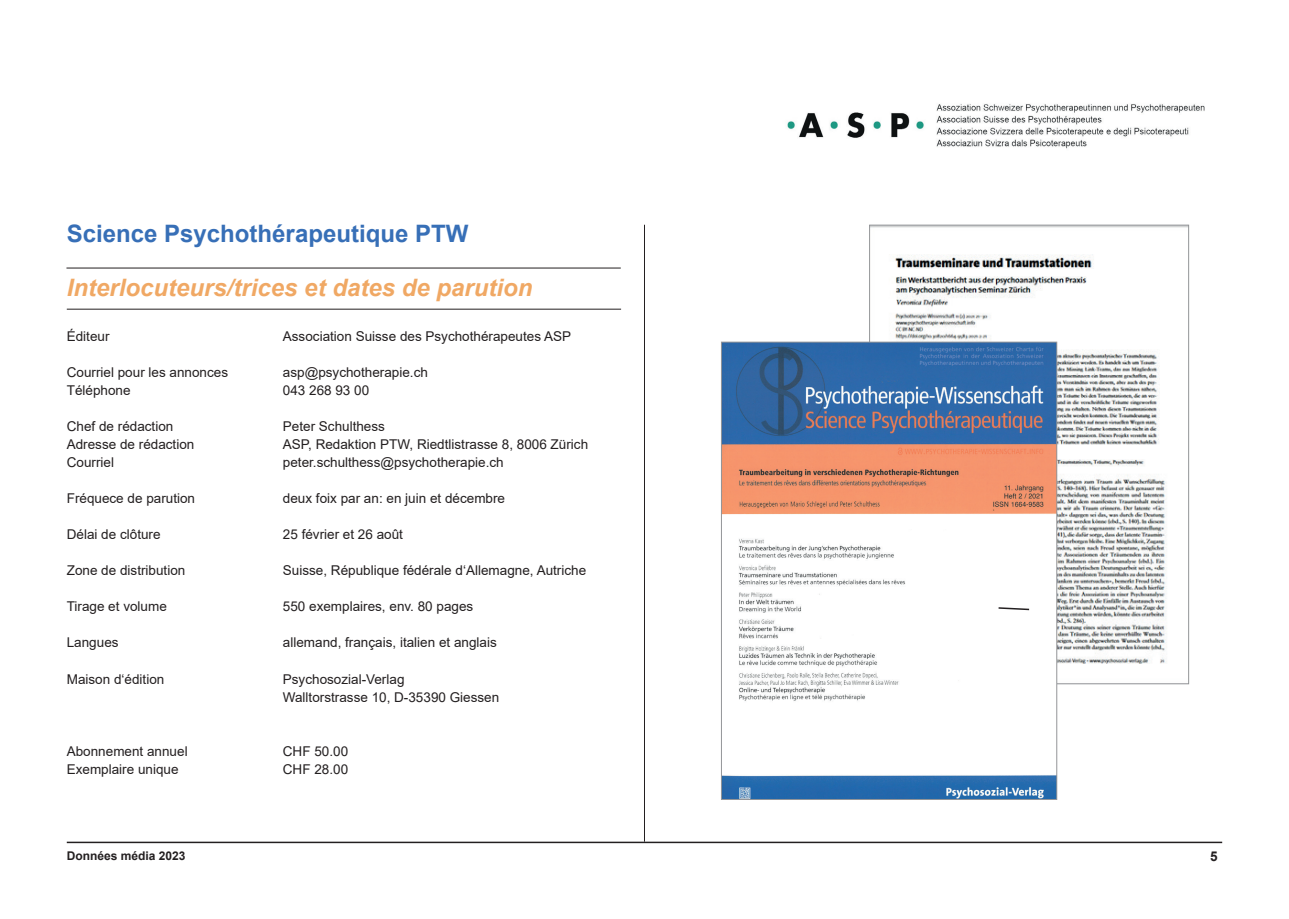
<style>
.page{position:relative;width:1289px;height:919px;background:#fff}
.page>*{position:absolute;margin:0;border:0;box-sizing:border-box;transform-origin:0 0}
.t1{font:italic 700 24px "Arial";color:#f0a864}
.t2{font:700 24px "Arial";color:#376fb7}
.t3{font:13.5px/18px "Arial";color:#231f20}
.t4{font:700 13.5px "Arial";color:#231f20}
.t5{font:700 12px "Arial";color:#231f20}
</style>
<div class="page">
<img style="left:787px;top:104px;width:418px;height:45px">
<hr style="left:67px;top:841px;width:1155px;height:2px;background:#231f20">
<img style="left:871px;top:227px;width:315px;height:455px">
<img style="left:723px;top:344px;width:332px;height:453px">
<div style="left:721px;top:342px;width:336px;height:457px;border:1px solid #939598"></div>
<hr style="left:644px;top:225px;width:1px;height:616px;background:#231f20">
<svg style="left:997px;top:606px;width:33px;height:5px"></svg>
<hr style="left:67px;top:309px;width:554px;height:1px;background:#231f20">
<hr style="left:66px;top:267px;width:554px;height:1px;background:#231f20">
<h1 class="t2" style="left:67px;top:217px;width:403px">Science Psychothérapeutique PTW</h1>
<h1 class="t1" style="left:67px;top:272px;width:467px">Interlocuteurs/trices et dates de parution</h1>
<p class="t3" style="left:67px;top:327px;width:44px">Éditeur</p>
<p class="t3" style="left:283px;top:327px;width:290px">Association Suisse des Psychothérapeutes ASP</p>
<p class="t3" style="left:67px;top:363px;width:163px">Courriel pour les annonces</p>
<p class="t3" style="left:283px;top:363px;width:147px">asp@psychotherapie.ch</p>
<p class="t3" style="left:67px;top:381px;width:65px">Téléphone</p>
<p class="t3" style="left:283px;top:381px;width:88px">043 268 93 00</p>
<p class="t3" style="left:67px;top:417px;width:108px">Chef de rédaction</p>
<p class="t3" style="left:283px;top:417px;width:104px">Peter Schulthess</p>
<p class="t3" style="left:67px;top:435px;width:129px">Adresse de rédaction</p>
<p class="t3" style="left:283px;top:435px;width:307px">ASP, Redaktion PTW, Riedtlistrasse 8, 8006 Zürich</p>
<p class="t3" style="left:67px;top:453px;width:49px">Courriel</p>
<p class="t3" style="left:283px;top:453px;width:222px">peter.schulthess@psychotherapie.ch</p>
<p class="t3" style="left:67px;top:489px;width:130px">Fréquece de parution</p>
<p class="t3" style="left:283px;top:489px;width:224px">deux foix par an: en juin et décembre</p>
<p class="t3" style="left:67px;top:525px;width:95px">Délai de clôture</p>
<p class="t3" style="left:283px;top:525px;width:122px">25 février et 26 août</p>
<p class="t3" style="left:67px;top:561px;width:120px">Zone de distribution</p>
<p class="t3" style="left:283px;top:561px;width:305px">Suisse, République fédérale d‘Allemagne, Autriche</p>
<p class="t3" style="left:67px;top:597px;width:102px">Tirage et volume</p>
<p class="t3" style="left:283px;top:597px;width:192px">550 exemplaires, env. 80 pages</p>
<p class="t3" style="left:67px;top:633px;width:53px">Langues</p>
<p class="t3" style="left:283px;top:633px;width:215px">allemand, français, italien et anglais</p>
<p class="t3" style="left:67px;top:669px;width:99px">Maison d‘édition</p>
<p class="t3" style="left:283px;top:669px;width:218px">Psychosozial-Verlag<br>Walltorstrasse 10, D-35390 Giessen</p>
<p class="t3" style="left:67px;top:741px;width:122px">Abonnement annuel</p>
<p class="t3" style="left:283px;top:741px;width:67px">CHF 50.00</p>
<p class="t3" style="left:67px;top:759px;width:113px">Exemplaire unique</p>
<p class="t3" style="left:283px;top:759px;width:67px">CHF 28.00</p>
<p class="t5" style="left:67px;top:846px;width:120px">Données média 2023</p>
<p class="t4" style="left:1210px;top:846px;width:9px">5</p>
</div>
